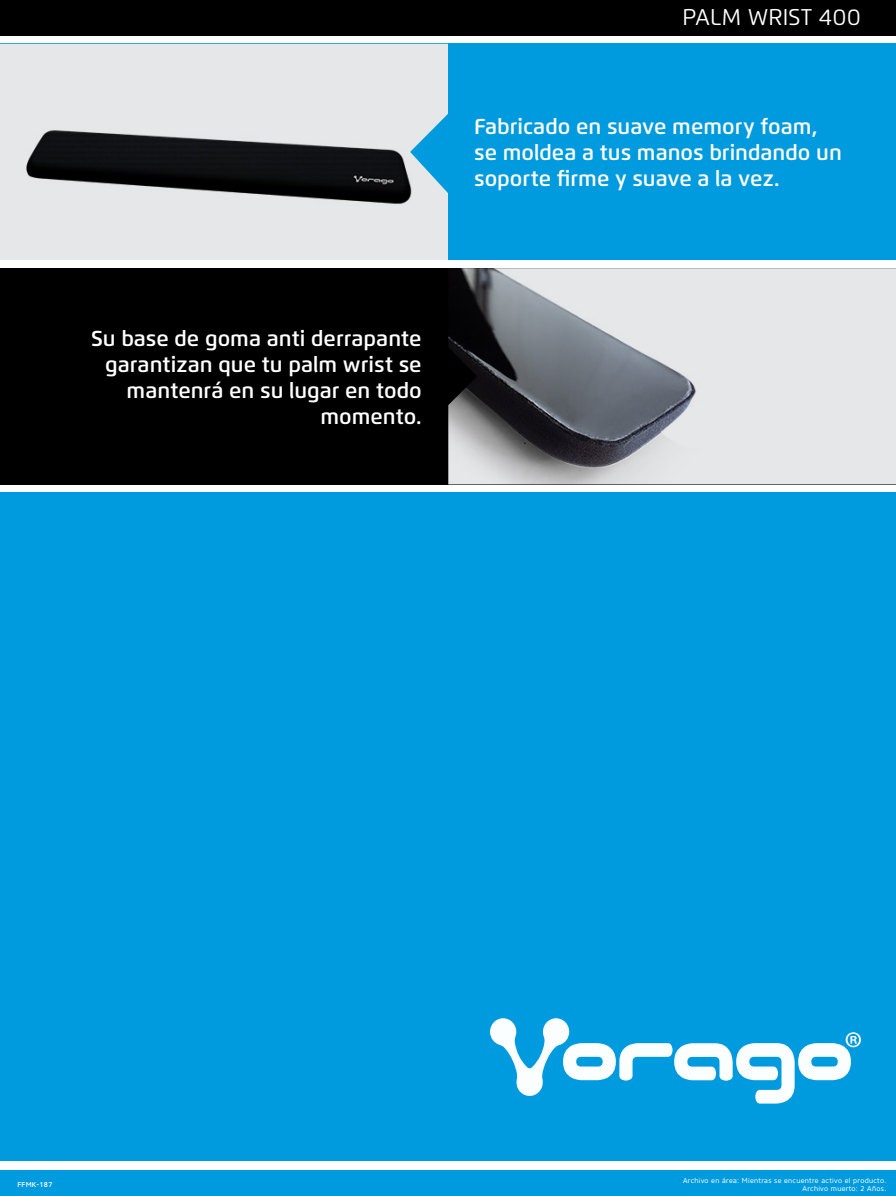
<style>
.page{position:relative;width:896px;height:1196px;background:#fff}
.page>*{position:absolute;margin:0;border:0;box-sizing:border-box;transform-origin:0 0}
.t1{font:22.75px "Flexo";color:#fff}
.t2{font:600 21.61px/25.9px "Flexo";color:#fff}
.t3{font:7px/7.9px "Core Sans N45";letter-spacing:.04em;color:#fff;text-align:right}
.t4{font:500 7px "Core Sans N55";letter-spacing:.04em;color:#fff}
</style>
<div class="page">
<div style="left:0;top:268px;width:895px;height:216px;background:#000"></div>
<div style="left:0;top:44px;width:896px;height:216px;background:#009ade"></div>
<div style="left:0;top:1170px;width:896px;height:25px;background:#009ade"></div>
<div style="left:0;top:493px;width:896px;height:667px;background:#009ade"></div>
<img style="left:0;top:44px;width:448px;height:216px">
<img style="left:448px;top:268px;width:448px;height:216px">
<div style="left:0;top:0;width:896px;height:35px;background:#000"></div>
<svg style="left:490px;top:1018px;width:371px;height:85px"></svg>
<p class="t1" style="left:682px;top:3px;width:180px">PALM WRIST 400</p>
<p class="t2" style="left:474px;top:114px;width:369px">Fabricado en suave memory foam, se moldea a tus manos brindando un soporte firme y suave a la vez.</p>
<p class="t2" style="left:91px;top:325px;width:332px;text-align:right">Su base de goma anti derrapante garantizan que tu palm wrist se mantenrá en su lugar en todo momento.</p>
<p class="t4" style="left:18px;top:1179px;width:37px">FFMK-187</p>
<p class="t3" style="left:683px;top:1176px;width:205px">Archivo en área: Mientras se encuentre activo el producto.<br>Archivo muerto: 2 Años.</p>
</div>
